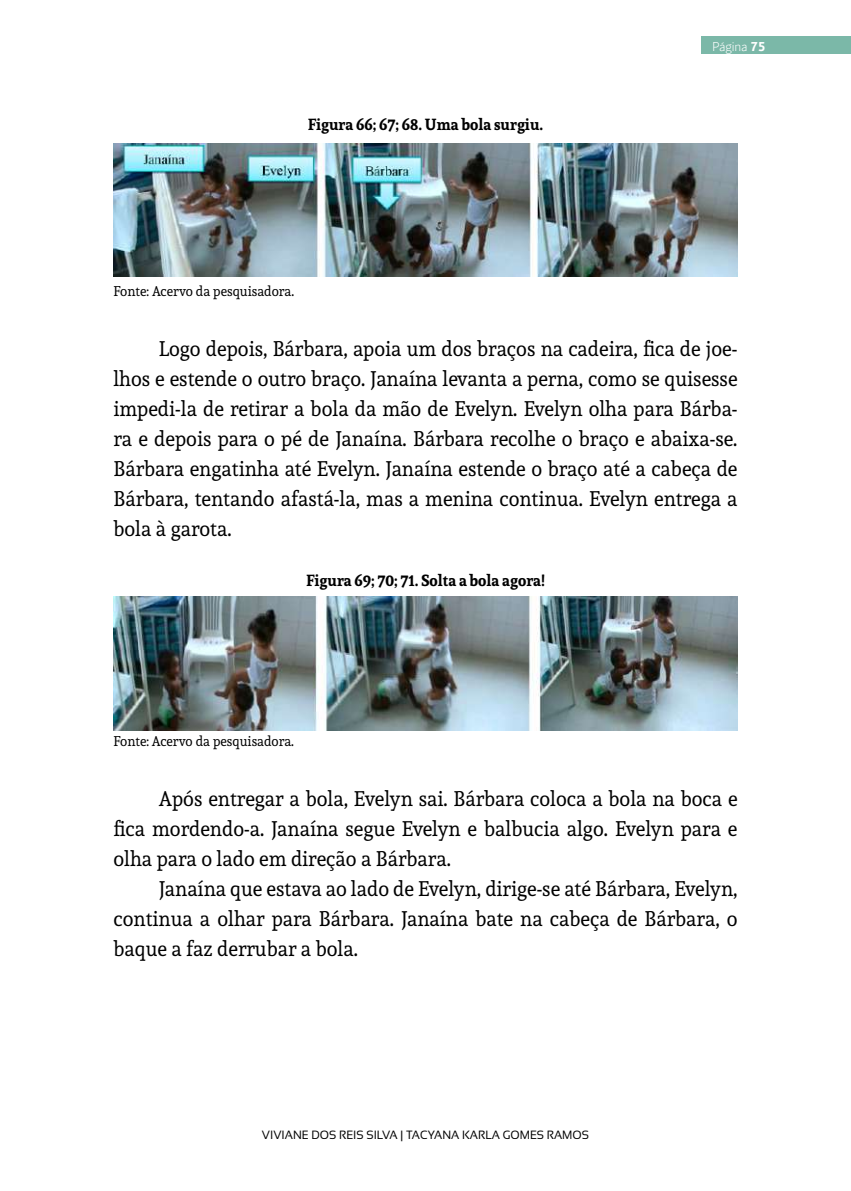
<style>
.page{position:relative;width:851px;height:1191px;background:#fff}
.page>*{position:absolute;margin:0;border:0;box-sizing:border-box;transform-origin:0 0}
.t1{font:21px/30px "Andada";color:#000;text-align:justify;scale:.95 1}
.t2{font:700 16px "Andada";color:#000;scale:.95 1}
.t3{font:14px "Andada";color:#000;scale:.95 1}
.t4{font:300 14px "Dubai";color:#fff;scale:.95 1}
.t5{font:12px "Sansation";color:#000;scale:.95 1}
.s1{font-weight:700}
</style>
<div class="page">
<div style="left:701px;top:36px;width:149px;height:18px;background:#7bb8a8"></div>
<img style="left:113px;top:596px;width:624px;height:134px">
<img style="left:113px;top:143px;width:624px;height:133px">
<p class="t2" style="left:308px;top:113px;width:249px">Figura 66; 67; 68. Uma bola surgiu.</p>
<p class="t3" style="left:113px;top:282px;width:192px">Fonte: Acervo da pesquisadora.</p>
<p class="t4" style="left:712px;top:36px;width:57px">Página <span class="s1">75</span></p>
<p class="t1" style="left:113px;top:333px;width:658px;text-indent:45px">Logo depois, Bárbara, apoia um dos braços na cadeira, fica de joe&shy;lhos e estende o outro braço. Janaína levanta a perna, como se quisesse impedi-la de retirar a bola da mão de Evelyn. Evelyn olha para Bárba&shy;ra e depois para o pé de Janaína. Bárbara recolhe o braço e abaixa-se.<br>Bárbara engatinha até Evelyn. Janaína estende o braço até a cabeça de Bárbara, tentando afastá-la, mas a menina continua. Evelyn entrega a bola à garota.</p>
<p class="t2" style="left:306px;top:569px;width:253px">Figura 69; 70; 71. Solta a bola agora!</p>
<p class="t3" style="left:113px;top:732px;width:192px">Fonte: Acervo da pesquisadora.</p>
<p class="t1" style="left:113px;top:783px;width:658px;text-indent:45px">Após entregar a bola, Evelyn sai. Bárbara coloca a bola na boca e fica mordendo-a. Janaína segue Evelyn e balbucia algo. Evelyn para e olha para o lado em direção a Bárbara.</p>
<p class="t1" style="left:113px;top:873px;width:658px;text-indent:45px">Janaína que estava ao lado de Evelyn, dirige-se até Bárbara, Evelyn, continua a olhar para Bárbara. Janaína bate na cabeça de Bárbara, o baque a faz derrubar a bola.</p>
<p class="t5" style="left:262px;top:1128px;width:346px">VIVIANE DOS REIS SILVA | TACYANA KARLA GOMES RAMOS</p>
</div>
